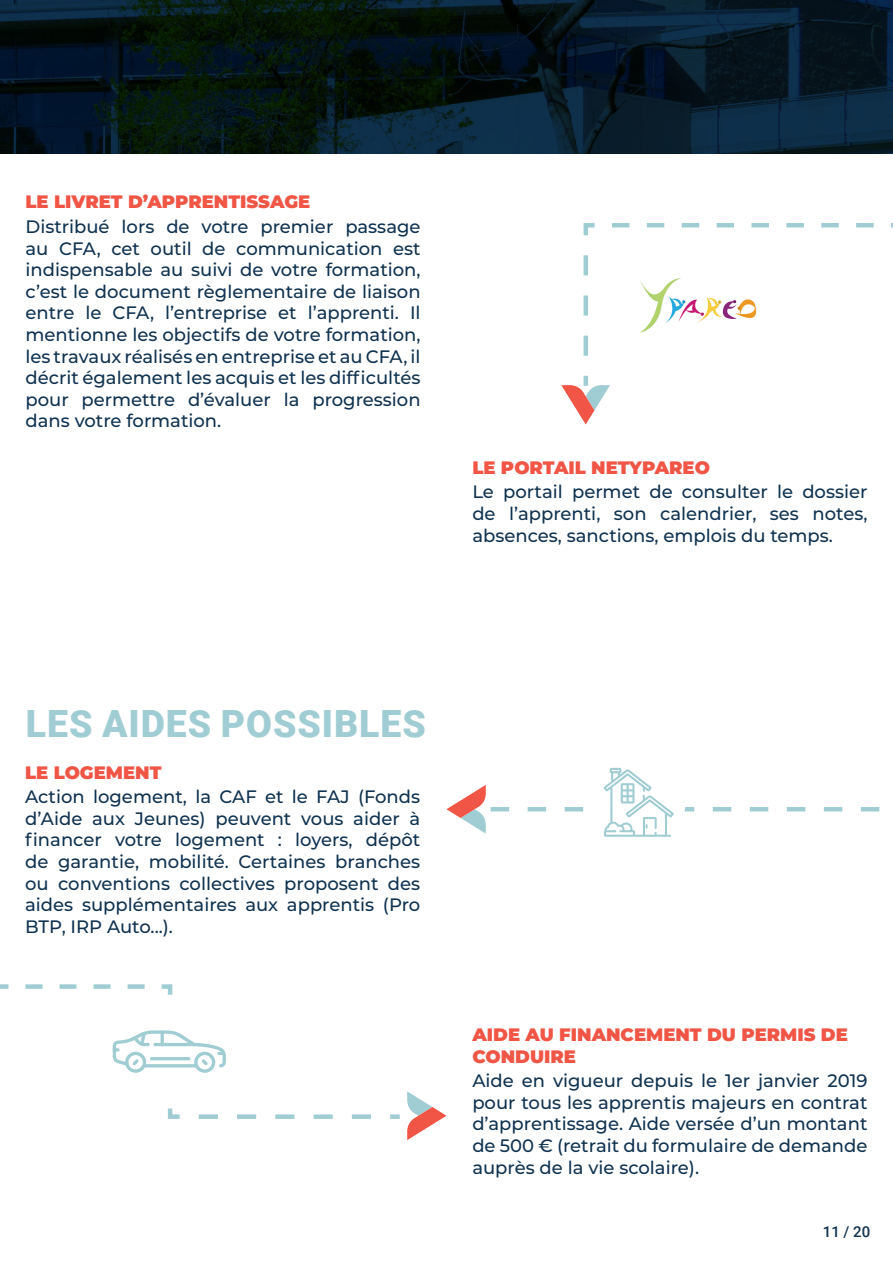
<style>
.page{position:relative;width:893px;height:1263px;background:#fff}
.page>*{position:absolute;margin:0;border:0;box-sizing:border-box;transform-origin:0 0}
.t1{font:900 37.5px "Roboto";letter-spacing:.025em;color:#a0ccd3}
.Style_de_paragraphe_1{font:500 18px/21.6px "Montserrat";color:#0f3250;text-align:justify}
.Style_de_paragraphe_1-2{font:900 18px/21.6px "Montserrat";color:#f05545}
.t2{font:500 15px "Roboto";color:#0f3250}
</style>
<div class="page">
<svg style="left:0;top:0;width:893px;height:154px;background:#071922"></svg>
<svg style="left:561px;top:385px;width:48px;height:39px"></svg>
<svg style="left:582px;top:223px;width:311px;height:164px"></svg>
<svg style="left:407px;top:1091px;width:39px;height:49px"></svg>
<img style="left:639px;top:276px;width:119px;height:57px">
<svg style="left:446px;top:768px;width:434px;height:69px"></svg>
<svg style="left:0;top:984px;width:400px;height:135px"></svg>
<div style="left:123px;top:1005px;width:93px;height:93px;background:#fff;border-radius:50%"></div>
<svg style="left:113px;top:1011px;width:113px;height:89px"></svg>
<p class="Style_de_paragraphe_1-2" style="left:26px;top:190px;width:286px">LE LIVRET D’APPRENTISSAGE</p>
<p class="Style_de_paragraphe_1" style="left:26px;top:215px;width:397px">Distribué lors de votre premier passage au CFA, cet outil de communication est indispensable au suivi de votre formation, c’est le document règlementaire de liaison entre le CFA, l’entreprise et l’apprenti. Il mentionne les objectifs de votre formation, les travaux réalisés en entreprise et au CFA, il décrit également les acquis et les difficultés pour permettre d’évaluer la progression dans votre formation.</p>
<p class="Style_de_paragraphe_1-2" style="left:472px;top:455px;width:239px">LE PORTAIL NETYPAREO</p>
<p class="Style_de_paragraphe_1" style="left:472px;top:480px;width:397px">Le portail permet de consulter le dossier de l’apprenti, son calendrier, ses notes, absences, sanctions, emplois du temps.</p>
<p class="t1" style="left:26px;top:698px;width:402px">LES AIDES POSSIBLES</p>
<p class="Style_de_paragraphe_1-2" style="left:25px;top:760px;width:138px">LE LOGEMENT</p>
<p class="Style_de_paragraphe_1" style="left:25px;top:785px;width:397px">Action logement, la CAF et le FAJ (Fonds d’Aide aux Jeunes) peuvent vous aider à financer votre logement : loyers, dépôt de garantie, mobilité. Certaines branches ou conventions collectives proposent des aides supplémentaires aux apprentis (Pro BTP, IRP Auto...).</p>
<p class="Style_de_paragraphe_1-2" style="left:472px;top:1023px;width:377px">AIDE AU FINANCEMENT DU PERMIS DE<br>CONDUIRE</p>
<p class="Style_de_paragraphe_1" style="left:472px;top:1069px;width:397px">Aide en vigueur depuis le 1er janvier 2019 pour tous les apprentis majeurs en contrat d’apprentissage. Aide versée d’un montant de 500 € (retrait du formulaire de demande auprès de la vie scolaire).</p>
<p class="t2" style="left:823px;top:1221px;width:49px">11 / 20</p>
</div>
